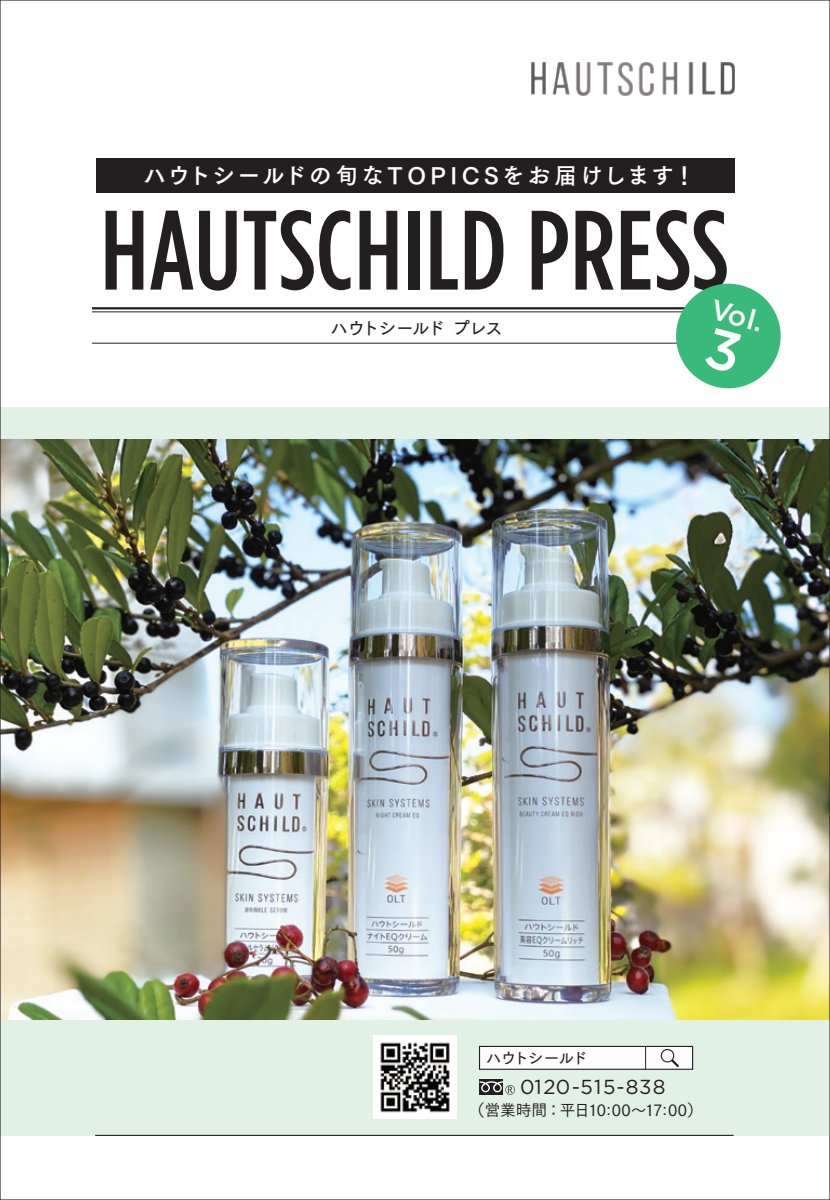
<style>
.page{position:relative;width:830px;height:1200px;background:#fff}
.page>*{position:absolute;margin:0;border:0;box-sizing:border-box;transform-origin:0 0}
.t1{font:500 112.5px "Gotham Condensed";letter-spacing:.01em;color:#231f20}
.t2{font:500 28.12px "Gotham";color:#fff}
.t3{font:22.5px "Tsuku Go Pro B";letter-spacing:.135em;color:#fff}
.t4{font:20.25px "Gotham";letter-spacing:.065em;color:#231f20}
.t5{font:18px "Tsuku Go Pro D";letter-spacing:-.085em;color:#231f20}
.t6{font:15.75px "Tsuku Go Pro M";letter-spacing:-.025em;color:#231f20}
.t7{font:15.75px "Tsuku Go Pro D";letter-spacing:-.075em;color:#231f20}
</style>
<div class="page">
<img style="left:0;top:0;width:829px;height:1199px">
<svg style="left:670px;top:278px;width:116px;height:116px"></svg>
<p class="t3" style="left:143px;top:156px;width:553px">ハウトシールドの旬なTOPICSをお届けします！</p>
<h1 class="t1" style="left:101px;top:185px;width:628px">HAUTSCHILD PRESS</h1>
<p class="t5" style="left:330px;top:313px;width:174px">ハウトシールド プレス</p>
<p class="t2" style="left:716px;top:291px;width:54px;rotate:15deg">Vol.</p>
<p class="t7" style="left:485px;top:1044px;width:103px">ハウトシールド</p>
<p class="t4" style="left:519px;top:1073px;width:147px">0120-515-838</p>
<p class="t6" style="left:469px;top:1096px;width:235px">（営業時間：平日10:00～17:00）</p>
</div>
